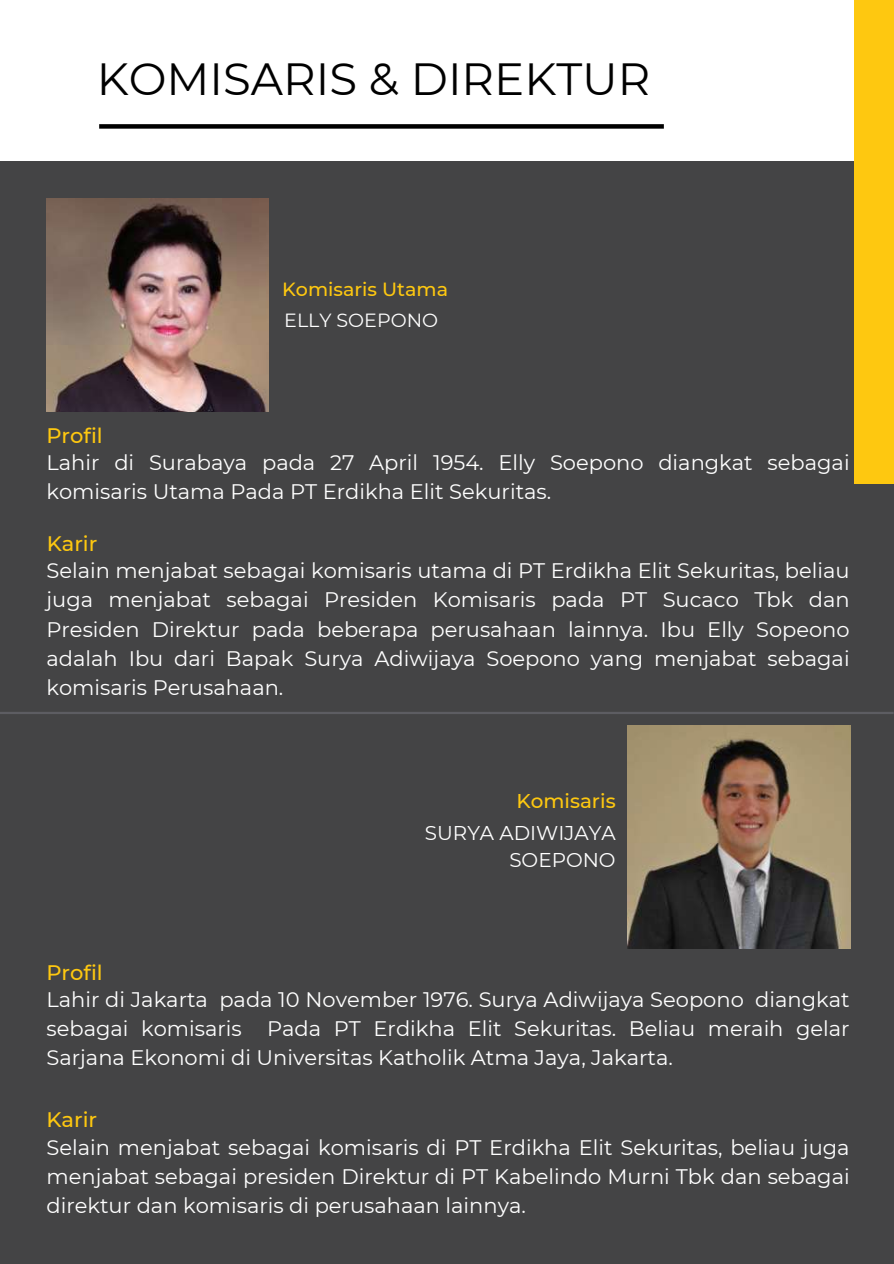
<style>
.page{position:relative;width:894px;height:1264px;background:#fff}
.page>*{position:absolute;margin:0;border:0;box-sizing:border-box;transform-origin:0 0}
.t1{font:45px "Montserrat";color:#000}
.t2{font:21px/29.2px "Montserrat";color:#fff;text-align:justify}
.t3{font:500 21px "Montserrat";color:#fec810}
.t4{font:19.95px/27px "Montserrat";color:#fff;text-align:right}
.t5{font:500 19.95px "Montserrat";color:#fec810}
.t6{font:500 19.05px "Montserrat";color:#fec810}
.t7{font:19.05px "Montserrat";color:#fff}
</style>
<div class="page">
<div style="left:0;top:161px;width:893px;height:1102px;background:#444445"></div>
<div style="left:853px;top:0;width:40px;height:484px;background:#fec810"></div>
<div style="left:99px;top:124px;width:564px;height:5px;background:#000"></div>
<img style="left:46px;top:199px;width:222px;height:212px">
<img style="left:627px;top:725px;width:222px;height:223px">
<hr style="left:0;top:711px;width:893px;height:3px;background:#5d5d62">
<h1 class="t1" style="left:97px;top:52px;width:555px">KOMISARIS &amp; DIREKTUR</h1>
<p class="t6" style="left:282px;top:277px;width:167px">Komisaris Utama</p>
<p class="t3" style="left:46px;top:422px;width:58px">Profil</p>
<p class="t7" style="left:284px;top:308px;width:155px">ELLY SOEPONO</p>
<p class="t2" style="left:46px;top:447px;width:804px">Lahir di Surabaya pada 27 April 1954. Elly Soepono diangkat sebagai komisaris Utama Pada PT Erdikha Elit Sekuritas.</p>
<p class="t3" style="left:47px;top:530px;width:52px">Karir</p>
<p class="t2" style="left:46px;top:556px;width:804px">Selain menjabat sebagai komisaris utama di PT Erdikha Elit Sekuritas, beliau juga menjabat sebagai Presiden Komisaris pada PT Sucaco Tbk dan Presiden Direktur pada beberapa perusahaan lainnya. Ibu Elly Sopeono adalah Ibu dari Bapak Surya Adiwijaya Soepono yang menjabat sebagai komisaris Perusahaan.</p>
<p class="t5" style="left:516px;top:789px;width:101px">Komisaris</p>
<p class="t3" style="left:46px;top:959px;width:58px">Profil</p>
<p class="t4" style="left:425px;top:819px;width:192px">SURYA ADIWIJAYA<br>SOEPONO</p>
<p class="t2" style="left:46px;top:984px;width:804px">Lahir di Jakarta pada 10 November 1976. Surya Adiwijaya Seopono diangkat sebagai komisaris Pada PT Erdikha Elit Sekuritas. Beliau meraih gelar Sarjana Ekonomi di Universitas Katholik Atma Jaya, Jakarta.</p>
<p class="t3" style="left:46px;top:1107px;width:52px">Karir</p>
<p class="t2" style="left:46px;top:1132px;width:804px">Selain menjabat sebagai komisaris di PT Erdikha Elit Sekuritas, beliau juga menjabat sebagai presiden Direktur di PT Kabelindo Murni Tbk dan sebagai direktur dan komisaris di perusahaan lainnya.</p>
</div>
